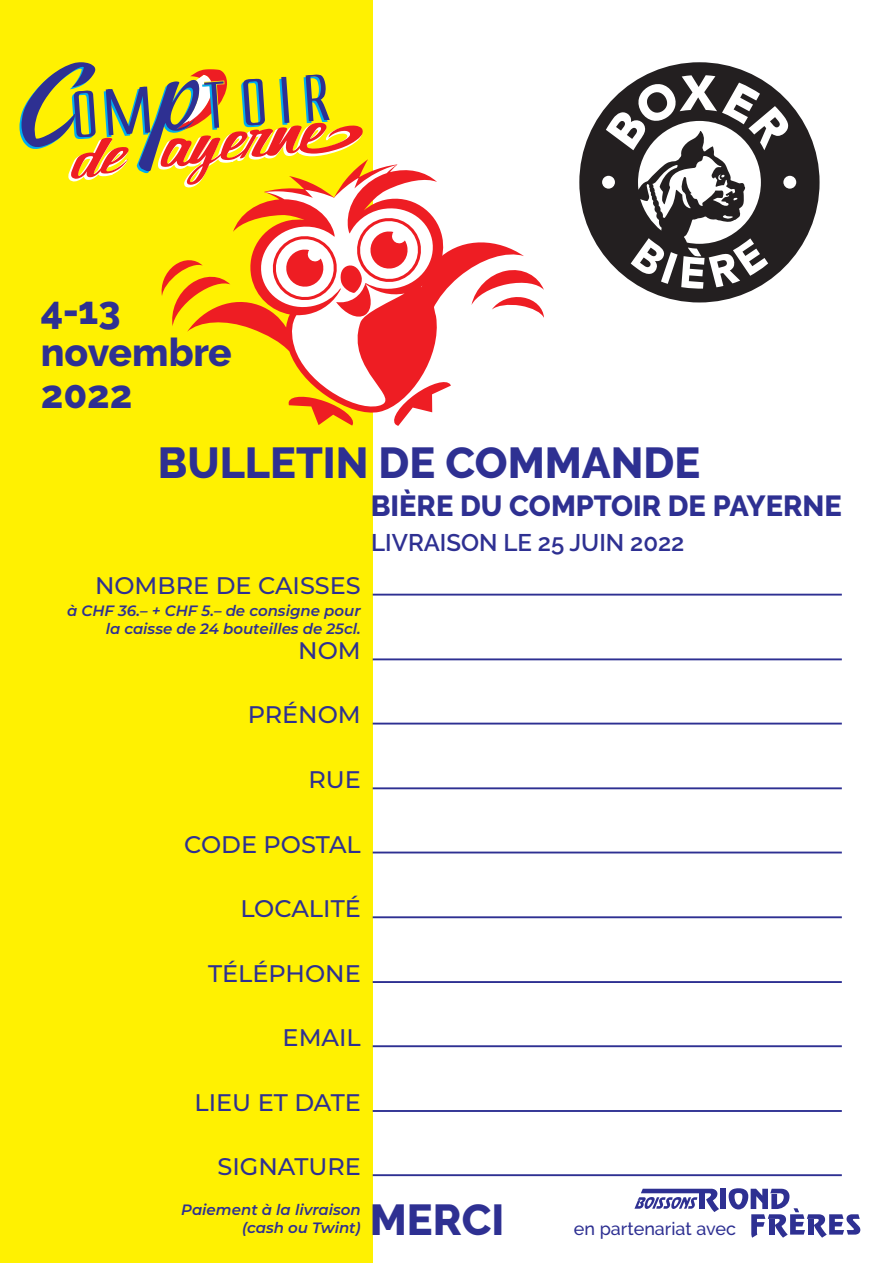
<style>
.page{position:relative;width:893px;height:1263px;background:#fff}
.page>*{position:absolute;margin:0;border:0;box-sizing:border-box;transform-origin:0 0}
.t1{font:800 43.2px "Raleway";color:#2e3092}
.t2{font:800 39px/42px "Raleway";color:#2e3092}
.t3{font:800 29.1px "Raleway";color:#2e3092}
.t4{font:500 24px "Montserrat";color:#2e3092}
.t5{font:600 24px "Raleway";color:#2e3092}
.t6{font:500 18px "Raleway";color:#2e3092}
.t7{font:italic 600 15px/18px "Montserrat";color:#2e3092;text-align:right}
</style>
<div class="page">
<svg style="left:579px;top:62px;width:240px;height:240px;fill:#231f20"></svg>
<div style="left:0;top:0;width:372px;height:1263px;background:#fff101"></div>
<svg style="left:19px;top:62px;width:525px;height:364px"></svg>
<hr style="left:373px;top:594px;width:469px;height:1px;background:#2e3092">
<svg style="left:729px;top:1188px;width:132px;height:50px"></svg>
<div style="left:720px;top:1189px;width:6px;height:20px;background:#2e3092"></div>
<svg style="left:634px;top:1189px;width:85px;height:23px"></svg>
<hr style="left:373px;top:658px;width:469px;height:2px;background:#2e3092">
<hr style="left:373px;top:723px;width:469px;height:1px;background:#2e3092">
<hr style="left:373px;top:787px;width:469px;height:2px;background:#2e3092">
<hr style="left:373px;top:851px;width:469px;height:2px;background:#2e3092">
<hr style="left:373px;top:916px;width:469px;height:2px;background:#2e3092">
<hr style="left:373px;top:981px;width:469px;height:2px;background:#2e3092">
<hr style="left:373px;top:1045px;width:469px;height:2px;background:#2e3092">
<hr style="left:373px;top:1110px;width:469px;height:2px;background:#2e3092">
<hr style="left:373px;top:1174px;width:469px;height:2px;background:#2e3092">
<h2 class="t2" style="left:41px;top:290px;width:193px">4-13 novembre<br>2022</h2>
<h1 class="t1" style="left:158px;top:438px;width:544px">BULLETIN DE COMMANDE</h1>
<h3 class="t3" style="left:371px;top:489px;width:473px">BIÈRE DU COMPTOIR DE PAYERNE</h3>
<h3 class="t4" style="left:95px;top:569px;width:267px">NOMBRE DE CAISSES</h3>
<p class="t7" style="left:67px;top:601px;width:295px">à CHF 36.– + CHF 5.– de consigne pour la caisse de 24 bouteilles de 25cl.</p>
<h3 class="t4" style="left:298px;top:634px;width:64px">NOM</h3>
<h3 class="t5" style="left:371px;top:528px;width:315px">LIVRAISON LE 25 JUIN 2022</h3>
<h3 class="t4" style="left:248px;top:698px;width:115px">PRÉNOM</h3>
<h3 class="t4" style="left:308px;top:763px;width:54px">RUE</h3>
<h3 class="t4" style="left:184px;top:827px;width:178px">CODE POSTAL</h3>
<h3 class="t4" style="left:240px;top:892px;width:122px">LOCALITÉ</h3>
<h3 class="t4" style="left:208px;top:956px;width:154px">TÉLÉPHONE</h3>
<h3 class="t4" style="left:283px;top:1021px;width:80px">EMAIL</h3>
<h3 class="t4" style="left:195px;top:1085px;width:168px">LIEU ET DATE</h3>
<h3 class="t4" style="left:217px;top:1150px;width:145px">SIGNATURE</h3>
<p class="t7" style="left:181px;top:1200px;width:181px">Paiement à la livraison (cash ou Twint)</p>
<h1 class="t1" style="left:370px;top:1195px;width:136px">MERCI</h1>
<p class="t6" style="left:574px;top:1218px;width:164px">en partenariat avec</p>
</div>
